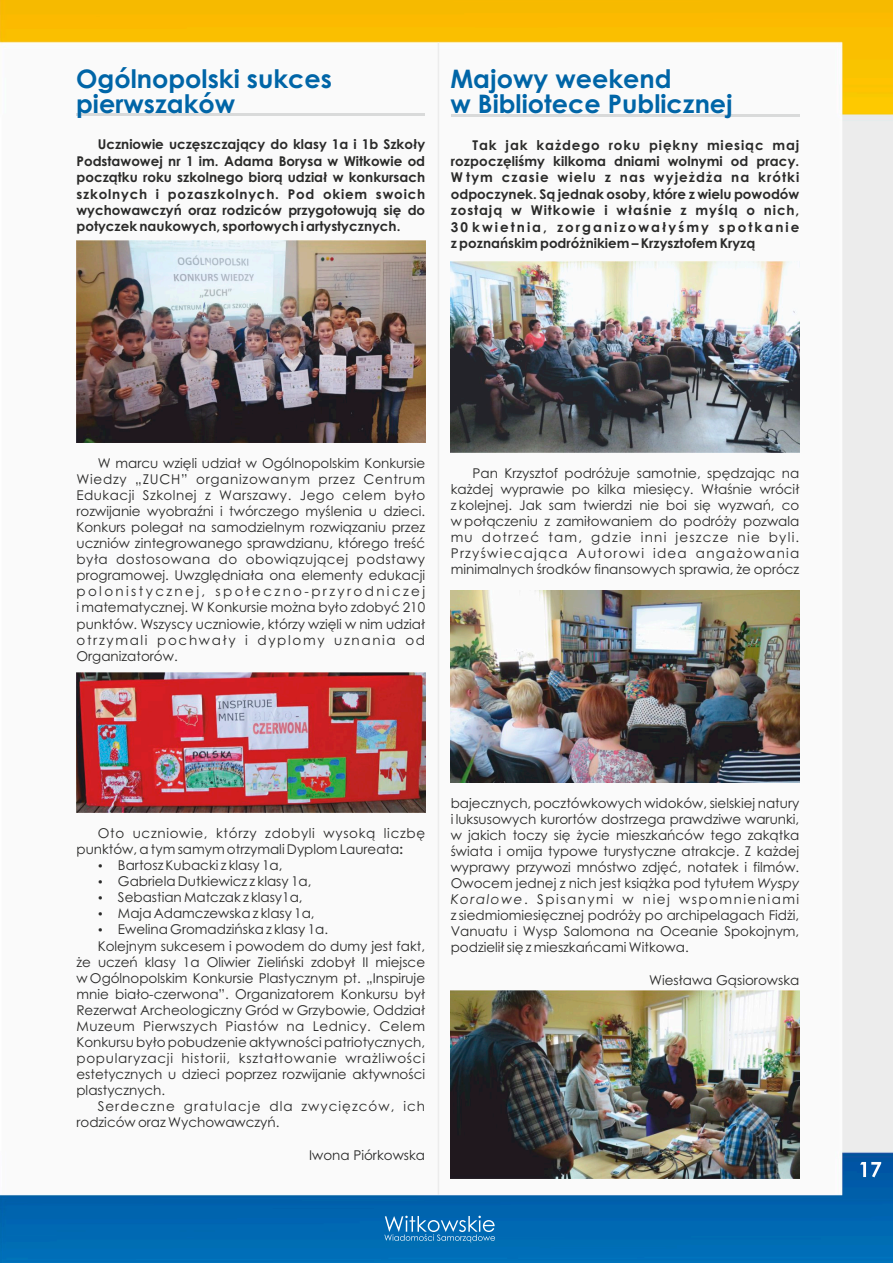
<style>
.page{position:relative;width:893px;height:1263px;background:#fff}
.page>*{position:absolute;margin:0;border:0;box-sizing:border-box;transform-origin:0 0}
.t1{font:700 25.5px/24.8px "Century Gothic";color:#0065a7}
.t2{font:13.5px/16px "Century Gothic";color:#2a2a29;text-align:justify}
.t3{font:700 13.5px/16.4px "Century Gothic";color:#2a2a29;text-align:justify}
.t4{font:13.5px "Century Gothic";letter-spacing:.055em;color:#2a2a29}
.t5{font:13.5px "Century Gothic";letter-spacing:.05em;color:#2a2a29}
.t6{font:13.5px "Century Gothic";letter-spacing:.035em;color:#2a2a29}
.t7{font:13.5px "Century Gothic";letter-spacing:.075em;color:#2a2a29}
.s1{font-weight:700}
.s2{font-style:italic}
</style>
<div class="page">
<img style="left:0;top:0;width:893px;height:1263px">
<svg style="left:860px;top:1162px;width:21px;height:15px"></svg>
<svg style="left:384px;top:1216px;width:111px;height:26px;background:#3386c1"></svg>
<hr style="left:77px;top:114px;width:348px;height:2px;background:#d9dada">
<hr style="left:451px;top:114px;width:348px;height:2px;background:#d9dada">
<img style="left:76px;top:241px;width:349px;height:202px">
<img style="left:76px;top:672px;width:349px;height:140px">
<hr style="left:438px;top:43px;width:1px;height:1151px;background:#ececec">
<img style="left:451px;top:261px;width:348px;height:192px">
<img style="left:451px;top:591px;width:348px;height:191px">
<img style="left:451px;top:990px;width:348px;height:188px">
<svg style="left:99px;top:864px;width:3px;height:4px"></svg>
<svg style="left:99px;top:880px;width:3px;height:4px"></svg>
<svg style="left:99px;top:896px;width:3px;height:4px"></svg>
<svg style="left:99px;top:912px;width:3px;height:4px"></svg>
<svg style="left:99px;top:928px;width:3px;height:4px"></svg>
<h1 class="t1" style="left:76px;top:69px;width:258px">Ogólnopolski sukces pierwszaków</h1>
<p class="t3" style="left:77px;top:138px;width:350px;text-indent:21px">Uczniowie uczęszczający do klasy 1a i 1b Szkoły Podstawowej nr 1 im. Adama Borysa w Witkowie od początku roku szkolnego biorą udział w konkursach szkolnych i pozaszkolnych. Pod okiem swoich wychowawczyń oraz rodziców przygotowują się do potyczek naukowych, sportowych i artystycznych.</p>
<h1 class="t1" style="left:450px;top:69px;width:284px">Majowy weekend<br>w Bibliotece Publicznej</h1>
<p class="t3" style="left:451px;top:138px;width:350px;text-indent:22px">Tak jak każdego roku piękny miesiąc maj rozpoczęliśmy kilkoma dniami wolnymi od pracy.<br>W tym czasie wielu z nas wyjeżdża na krótki odpoczynek. Są jednak osoby, które z wielu powodów zostają w Witkowie i właśnie z myślą o nich, 30 kwietnia, zorganizowałyśmy spotkanie z poznańskim podróżnikiem – Krzysztofem Kryzą</p>
<p class="t2" style="left:76px;top:456px;width:350px;text-indent:21px">W marcu wzięli udział w Ogólnopolskim Konkursie Wiedzy „ZUCH” organizowanym przez Centrum Edukacji Szkolnej z Warszawy. Jego celem było rozwijanie wyobraźni i twórczego myślenia u dzieci.<br>Konkurs polegał na samodzielnym rozwiązaniu przez uczniów zintegrowanego sprawdzianu, którego treść była dostosowana do obowiązującej podstawy programowej. Uwzględniała ona elementy edukacji polonistycznej, społeczno-przyrodniczej i matematycznej. W Konkursie można było zdobyć 210 punktów. Wszyscy uczniowie, którzy wzięli w nim udział otrzymali pochwały i dyplomy uznania od Organizatorów.</p>
<p class="t2" style="left:451px;top:466px;width:350px;text-indent:22px">Pan Krzysztof podróżuje samotnie, spędzając na każdej wyprawie po kilka miesięcy. Właśnie wrócił z kolejnej. Jak sam twierdzi nie boi się wyzwań, co w połączeniu z zamiłowaniem do podróży pozwala mu dotrzeć tam, gdzie inni jeszcze nie byli.<br>Przyświecająca Autorowi idea angażowania minimalnych środków finansowych sprawia, że oprócz</p>
<p class="t5" style="left:98px;top:827px;width:329px">Oto uczniowie, którzy zdobyli wysoką liczbę</p>
<p class="t2" style="left:76px;top:842px;width:328px">punktów, a tym samym otrzymali Dyplom Laureata<span class="s1">:</span></p>
<p class="t2" style="left:118px;top:858px;width:166px">Bartosz Kubacki z klasy 1a,</p>
<p class="t2" style="left:118px;top:874px;width:195px">Gabriela Dutkiewicz z klasy 1a,</p>
<p class="t2" style="left:118px;top:890px;width:186px">Sebastian Matczak z klasy1a,</p>
<p class="t2" style="left:118px;top:907px;width:198px">Maja Adamczewska z klasy 1a,</p>
<p class="t2" style="left:118px;top:923px;width:212px">Ewelina Gromadzińska z klasy 1a.</p>
<p class="t2" style="left:98px;top:939px;width:329px">Kolejnym sukcesem i powodem do dumy jest fakt,</p>
<p class="t2" style="left:76px;top:955px;width:350px">że uczeń klasy 1a Oliwier Zieliński zdobył II miejsce</p>
<p class="t2" style="left:76px;top:971px;width:350px">w Ogólnopolskim Konkursie Plastycznym pt. „Inspiruje</p>
<p class="t2" style="left:76px;top:987px;width:350px">mnie biało-czerwona”. Organizatorem Konkursu był</p>
<p class="t2" style="left:76px;top:1003px;width:350px">Rezerwat Archeologiczny Gród w Grzybowie, Oddział</p>
<p class="t6" style="left:76px;top:1021px;width:350px">Muzeum Pierwszych Piastów na Lednicy. Celem</p>
<p class="t2" style="left:76px;top:1035px;width:350px">Konkursu było pobudzenie aktywności patriotycznych,</p>
<p class="t4" style="left:76px;top:1053px;width:350px">popularyzacji historii, kształtowanie wrażliwości</p>
<p class="t2" style="left:76px;top:1067px;width:350px">estetycznych u dzieci poprzez rozwijanie aktywności</p>
<p class="t2" style="left:76px;top:1083px;width:90px">plastycznych.</p>
<p class="t7" style="left:98px;top:1101px;width:329px">Serdeczne gratulacje dla zwycięzców, ich</p>
<p class="t2" style="left:76px;top:1116px;width:205px">rodziców oraz Wychowawczyń.</p>
<p class="t2" style="left:309px;top:1148px;width:117px">Iwona Piórkowska</p>
<p class="t2" style="left:451px;top:796px;width:350px">bajecznych, pocztówkowych widoków, sielskiej natury i luksusowych kurortów dostrzega prawdziwe warunki, w jakich toczy się życie mieszkańców tego zakątka świata i omija typowe turystyczne atrakcje. Z każdej wyprawy przywozi mnóstwo zdjęć, notatek i filmów.<br>Owocem jednej z nich jest książka pod tytułem <span class="s2">Wyspy Koralowe</span>. Spisanymi w niej wspomnieniami z siedmiomiesięcznej podróży po archipelagach Fidżi, Vanuatu i Wysp Salomona na Oceanie Spokojnym, podzielił się z mieszkańcami Witkowa.</p>
<p class="t2" style="left:649px;top:973px;width:152px">Wiesława Gąsiorowska</p>
</div>
